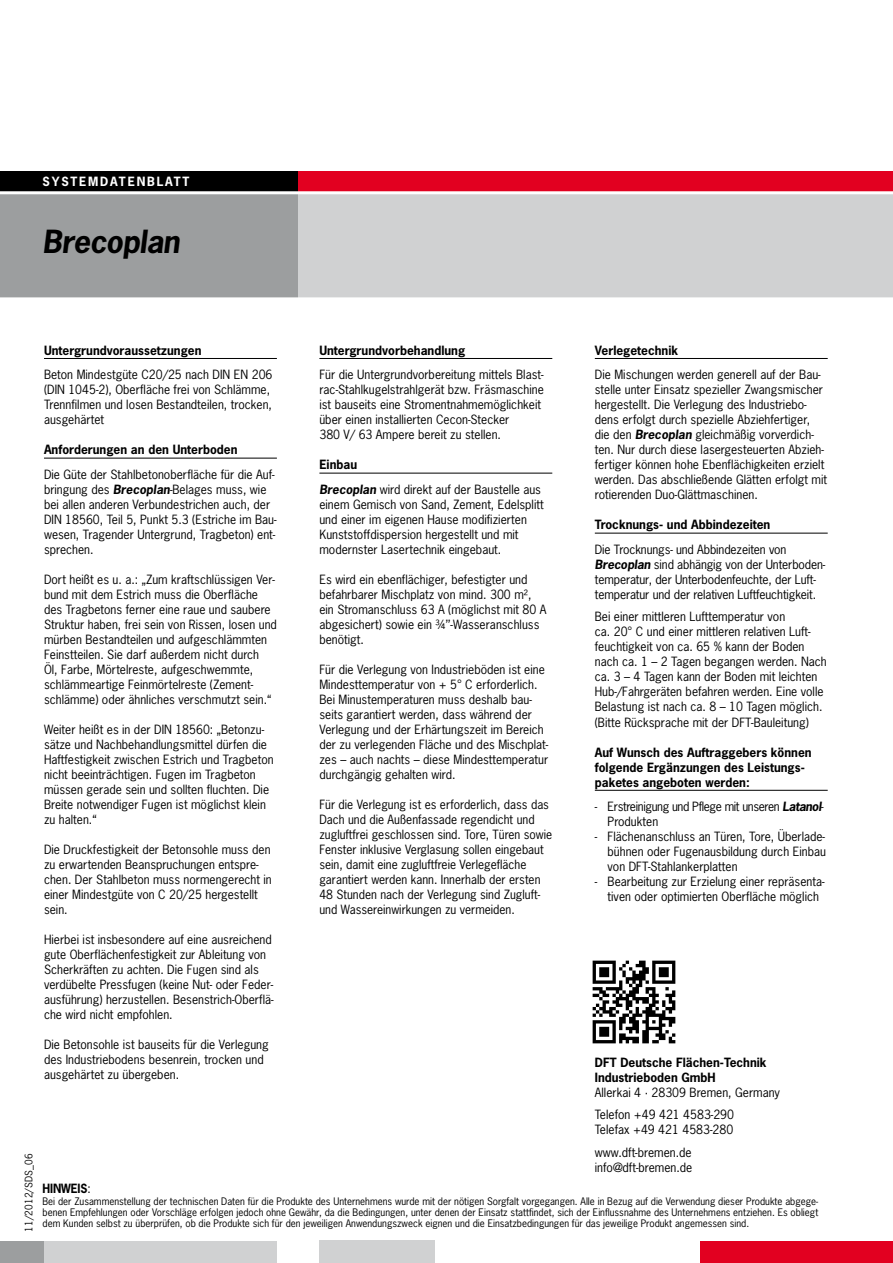
<style>
.page{position:relative;width:893px;height:1263px;background:#fff}
.page>*{position:absolute;margin:0;border:0;box-sizing:border-box;transform-origin:0 0}
.t1{font:italic 700 30px "News Gothic";letter-spacing:-.02em;color:#000}
.t2{font:12px/15px "News Gothic";color:#000}
.t3{font:700 12px/15px "News Gothic";color:#000}
.t4{font:12px/15px "News Gothic";letter-spacing:-.03em;color:#000}
.t5{font:700 12px "News Gothic";letter-spacing:.15em;color:#fff}
.t6{font:700 12px "News Gothic";color:#000;scale:.95 1}
.t7{font:9.75px/11.2px "News Gothic";color:#000;text-align:justify}
.s1{font-weight:700;font-style:italic}
.s2{font-weight:700}
.s3{font-weight:400}
</style>
<div class="page">
<div style="left:298px;top:171px;width:595px;height:22px;background:#e20020"></div>
<div style="left:298px;top:193px;width:595px;height:106px;background:#d0d1d2"></div>
<div style="left:0;top:171px;width:298px;height:22px;background:#000"></div>
<div style="left:0;top:193px;width:298px;height:106px;background:#9c9e9f"></div>
<hr style="left:0;top:191px;width:893px;height:3px;background:#fff">
<hr style="left:0;top:297px;width:893px;height:3px;background:#fff">
<div style="left:0;top:1242px;width:44px;height:21px;background:#9c9e9f"></div>
<div style="left:44px;top:1242px;width:233px;height:21px;background:#d0d1d2"></div>
<div style="left:701px;top:1242px;width:192px;height:21px;background:#e20020"></div>
<div style="left:319px;top:1241px;width:115px;height:22px;background:#d0d1d2"></div>
<hr style="left:44px;top:358px;width:233px;height:1px;background:#000">
<hr style="left:44px;top:458px;width:233px;height:1px;background:#000">
<hr style="left:319px;top:358px;width:233px;height:1px;background:#000">
<hr style="left:319px;top:473px;width:233px;height:1px;background:#000">
<hr style="left:595px;top:358px;width:233px;height:1px;background:#000">
<hr style="left:595px;top:533px;width:233px;height:1px;background:#000">
<hr style="left:595px;top:790px;width:233px;height:1px;background:#000">
<img style="left:592px;top:960px;width:84px;height:84px">
<p class="t5" style="left:43px;top:173px;width:149px">SYSTEMDATEN BLATT</p>
<h1 class="t1" style="left:43px;top:221px;width:139px">Brecoplan</h1>
<p class="t7" style="left:23px;top:1232px;width:79px;rotate:-90deg">11/2012/SDS_06</p>
<p class="t3" style="left:44px;top:342px;width:159px">Untergrundvoraussetzungen</p>
<p class="t2" style="left:44px;top:367px;width:230px">Beton Mindestgüte C20/25 nach DIN EN 206 (DIN 1045-2), Oberfläche frei von Schlämme, Trennfilmen und losen Bestandteilen, trocken, ausgehärtet</p>
<p class="t3" style="left:44px;top:442px;width:195px">Anforderungen an den Unterboden</p>
<p class="t2" style="left:44px;top:466px;width:234px">Die Güte der Stahlbetonoberfläche für die Auf&shy;bringung des <span class="s1">Brecoplan</span>-Belages muss, wie bei allen anderen Verbundestrichen auch, der DIN 18560, Teil 5, Punkt 5.3 (Estriche im Bau&shy;wesen, Tragender Untergrund, Tragbeton) ent&shy;sprechen.</p>
<p class="t2" style="left:44px;top:571px;width:234px">Dort heißt es u. a.: „Zum kraftschlüssigen Ver&shy;bund mit dem Estrich muss die Oberfläche des Tragbetons ferner eine raue und saubere Struktur haben, frei sein von Rissen, losen und mürben Bestandteilen und aufgeschlämmten Feinstteilen. Sie darf außerdem nicht durch<br>Öl, Farbe, Mörtelreste, aufgeschwemmte, schlämmeartige Feinmörtelreste (Zement&shy;schlämme) oder ähnliches verschmutzt sein.“</p>
<p class="t2" style="left:44px;top:721px;width:231px">Weiter heißt es in der DIN 18560: „Betonzu&shy;sätze und Nachbehandlungsmittel dürfen die Haftfestigkeit zwischen Estrich und Tragbeton nicht beeinträchtigen. Fugen im Tragbeton müssen gerade sein und sollten fluchten. Die Breite notwendiger Fugen ist möglichst klein zu halten.“</p>
<p class="t2" style="left:44px;top:841px;width:229px">Die Druckfestigkeit der Betonsohle muss den zu erwartenden Beanspruchungen entspre&shy;chen. Der Stahlbeton muss normengerecht in einer Mindestgüte von C 20/25 hergestellt sein.</p>
<p class="t2" style="left:44px;top:931px;width:231px">Hierbei ist insbesondere auf eine ausreichend gute Oberflächenfestigkeit zur Ableitung von Scherkräften zu achten. Die Fugen sind als verdübelte Pressfugen (keine Nut- oder Feder&shy;ausführung) herzustellen. Besenstrich-Oberflä&shy;che wird nicht empfohlen.</p>
<p class="t2" style="left:44px;top:1036px;width:226px">Die Betonsohle ist bauseits für die Verlegung des Industriebodens besenrein, trocken und ausgehärtet zu übergeben.</p>
<p class="t3" style="left:319px;top:342px;width:147px">Untergrundvorbehandlung</p>
<p class="t2" style="left:319px;top:367px;width:226px">Für die Untergrundvorbereitung mittels Blast&shy;rac-Stahlkugelstrahlgerät bzw. Fräsmaschine ist bauseits eine Stromentnahmemöglichkeit über einen installierten Cecon-Stecker<br>380 V/ 63 Ampere bereit zu stellen.</p>
<p class="t2" style="left:319px;top:452px;width:223px;line-height:24.6px"><span class="s2">Einbau<br></span><span class="s1">Brecoplan</span> wird direkt auf der Baustelle aus</p>
<p class="t2" style="left:319px;top:496px;width:226px">einem Gemisch von Sand, Zement, Edelsplitt und einer im eigenen Hause modifizierten Kunststoffdispersion hergestellt und mit modernster Lasertechnik eingebaut.</p>
<p class="t2" style="left:319px;top:571px;width:229px">Es wird ein ebenflächiger, befestigter und befahrbarer Mischplatz von mind. 300 m², ein Stromanschluss 63 A (möglichst mit 80 A abgesichert) sowie ein ¾’’-Wasseranschluss benötigt.</p>
<p class="t2" style="left:319px;top:661px;width:230px">Für die Verlegung von Industrieböden ist eine Mindesttemperatur von + 5° C erforderlich.<br>Bei Minustemperaturen muss deshalb bau&shy;seits garantiert werden, dass während der Verlegung und der Erhärtungszeit im Bereich der zu verlegenden Fläche und des Mischplat&shy;zes – auch nachts – diese Mindesttemperatur durchgängig gehalten wird.</p>
<p class="t2" style="left:319px;top:797px;width:234px">Für die Verlegung ist es erforderlich, dass das Dach und die Außenfassade regendicht und zugluftfrei geschlossen sind. Tore, Türen sowie Fenster inklusive Verglasung sollen eingebaut sein, damit eine zugluftfreie Verlegefläche garantiert werden kann. Innerhalb der ersten 48 Stunden nach der Verlegung sind Zugluft&shy;und Wassereinwirkungen zu vermeiden.</p>
<p class="t3" style="left:595px;top:342px;width:85px">Verlegetechnik</p>
<p class="t2" style="left:595px;top:367px;width:234px">Die Mischungen werden generell auf der Bau&shy;stelle unter Einsatz spezieller Zwangsmischer hergestellt. Die Verlegung des Industriebo&shy;dens erfolgt durch spezielle Abziehfertiger, die den <span class="s1">Brecoplan</span> gleichmäßig vorverdich&shy;ten. Nur durch diese lasergesteuerten Abzieh&shy;fertiger können hohe Ebenflächigkeiten erzielt werden. Das abschließende Glätten erfolgt mit rotierenden Duo-Glättmaschinen.</p>
<p class="t3" style="left:595px;top:517px;width:177px">Trocknungs- und Abbindezeiten</p>
<p class="t2" style="left:595px;top:541px;width:232px">Die Trocknungs- und Abbindezeiten von <span class="s1">Brecoplan</span> sind abhängig von der Unterboden&shy;temperatur, der Unterbodenfeuchte, der Luft&shy;temperatur und der relativen Luftfeuchtigkeit.</p>
<p class="t2" style="left:595px;top:609px;width:233px">Bei einer mittleren Lufttemperatur von<br>ca. 20° C und einer mittleren relativen Luft&shy;feuchtigkeit von ca. 65 % kann der Boden nach ca. 1 – 2 Tagen begangen werden. Nach ca. 3 – 4 Tagen kann der Boden mit leichten Hub-/Fahrgeräten befahren werden. Eine volle Belastung ist nach ca. 8 – 10 Tagen möglich. (Bitte Rücksprache mit der DFT-Bauleitung)</p>
<p class="t3" style="left:595px;top:744px;width:218px">Auf Wunsch des Auftraggebers können folgende Ergänzungen des Leistungs&shy;paketes angeboten werden:</p>
<p class="t4" style="left:608px;top:799px;width:218px;text-indent:-13px">- Erstreinigung und Pflege mit unseren <span class="s1">Latanol</span>-<br>Produkten</p>
<p class="t2" style="left:608px;top:829px;width:220px;text-align:justify;text-indent:-13px">- Flächenanschluss an Türen, Tore, Überlade&shy;bühnen oder Fugenausbildung durch Einbau von DFT-Stahlankerplatten</p>
<p class="t2" style="left:608px;top:874px;width:218px;text-indent:-13px">- Bearbeitung zur Erzielung einer repräsenta&shy;tiven oder optimierten Oberfläche möglich</p>
<p class="t3" style="left:595px;top:1054px;width:173px">DFT Deutsche Flächen-Technik<br>Industrieboden GmbH</p>
<p class="t2" style="left:595px;top:1080px;width:187px;line-height:22.5px">Allerkai 4 · 28309 Bremen, Germany<br>Telefon +49 421 4583-290</p>
<p class="t2" style="left:595px;top:1118px;width:140px;line-height:22.5px">Telefax +49 421 4583-280 www.dft-bremen.de</p>
<p class="t2" style="left:595px;top:1159px;width:99px">info@dft-bremen.de</p>
<p class="t6" style="left:43px;top:1181px;width:52px">HINWEIS<span class="s3">:</span></p>
<p class="t7" style="left:43px;top:1195px;width:777px">Bei der Zusammenstellung der technischen Daten für die Produkte des Unternehmens wurde mit der nötigen Sorgfalt vorgegangen. Alle in Bezug auf die Verwendung dieser Produkte abgege&shy;benen Empfehlungen oder Vorschläge erfolgen jedoch ohne Gewähr, da die Bedingungen, unter denen der Einsatz stattfindet, sich der Einflussnahme des Unternehmens entziehen. Es obliegt dem Kunden selbst zu überprüfen, ob die Produkte sich für den jeweiligen Anwendungszweck eignen und die Einsatzbedingungen für das jeweilige Produkt angemessen sind.</p>
</div>
